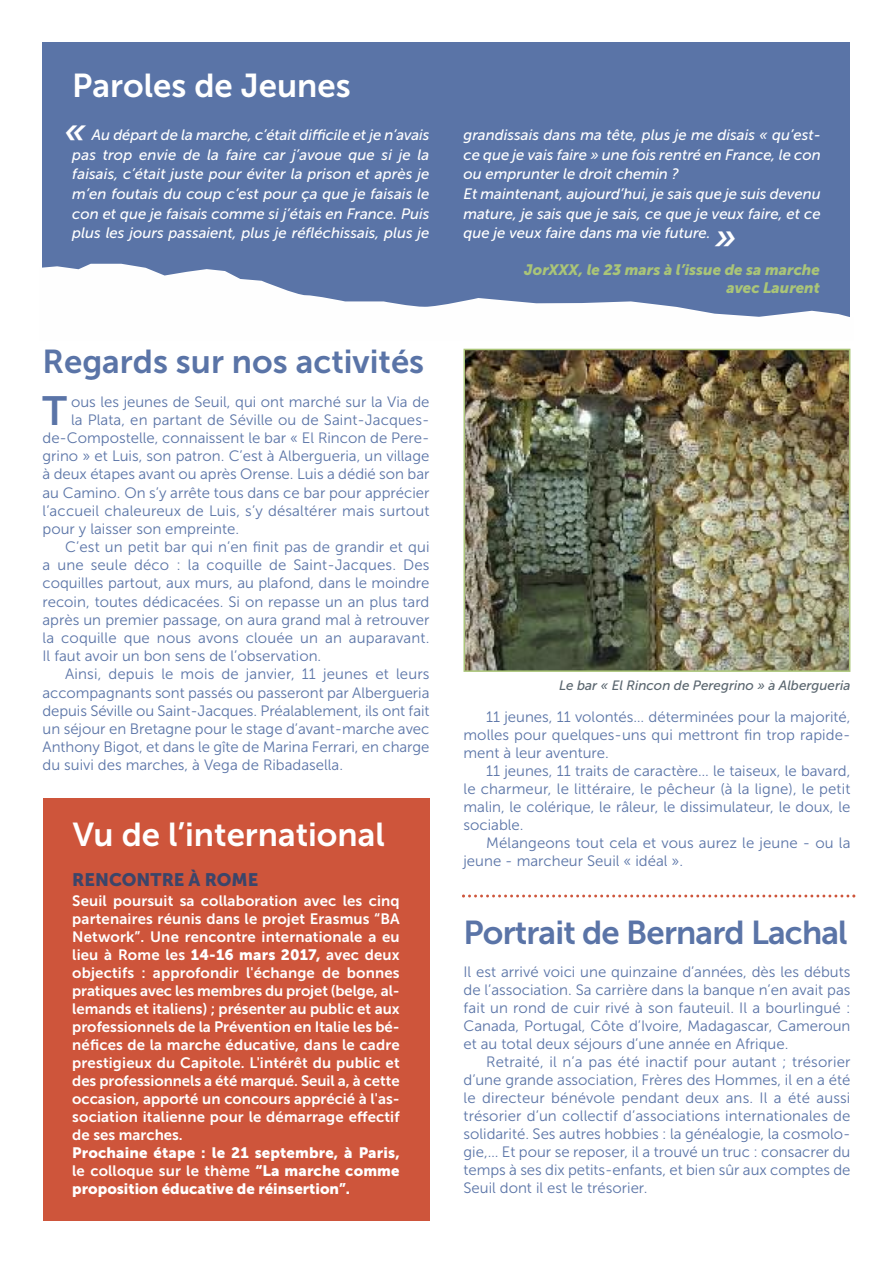
<style>
.page{position:relative;width:893px;height:1263px;background:#fff}
.page>*{position:absolute;margin:0;border:0;box-sizing:border-box;transform-origin:0 0}
.t1{font:40.65px "Museo Sans 700";color:#5a74a7}
.t2{font:italic 36px "Museo Sans 700";color:#fff}
.t3{font:33px "Museo Sans 700";color:#fff}
.t4{font:33px "Museo Sans 700";letter-spacing:-.025em;color:#5a74a7}
.t5{font:33px "Museo Sans 700";color:#5a74a7}
.t6{font:18px "Museo Sans 900";color:#3b456a}
.t7{font:15px/18px "Museo Sans 300";color:#5a74a7;text-align:justify}
.t8{font:15px/18px "Museo Sans 700";letter-spacing:.01em;color:#fff;text-align:justify}
.t9{font:italic 15px/19.6px "Museo Sans 500";color:#fff;text-align:justify}
.t10{font:15px "Museo Sans 900";color:#fff}
.t11{font:italic 15px/18px "Museo Sans 900";color:#aac578;text-align:right}
.t12{font:italic 13.5px "Museo Sans 500";color:#5a666f}
.s1{font-family:"Museo Sans 900"}
.s2{font-family:"Ping Fang SC";font-weight:200;font-style:normal}
</style>
<div class="page">
<div style="left:43px;top:43px;width:807px;height:280px;background:#5a74a7"></div>
<svg style="left:42px;top:264px;width:808px;height:59px"></svg>
<img style="left:466px;top:352px;width:381px;height:317px">
<div style="left:463px;top:349px;width:387px;height:323px;border:2px solid #aac578"></div>
<div style="left:43px;top:798px;width:386px;height:422px;background:#ce553b"></div>
<svg style="left:462px;top:894px;width:393px;height:3px"></svg>
<h3 class="t3" style="left:72px;top:66px;width:280px">Paroles de Jeunes</h3>
<p class="t9" style="left:72px;top:125px;width:359px;text-indent:20px">Au départ de la marche, c’était difficile et je n’avais pas trop envie de la faire car j’avoue que si je la faisais, c’était juste pour éviter la prison et après je m’en foutais du coup c’est pour ça que je faisais le con et que je faisais comme si j’étais en France. Puis plus les jours passaient, plus je réfléchissais, plus je</p>
<p class="t9" style="left:463px;top:125px;width:359px;text-align:left">grandissais dans ma tête, plus je me disais « qu’est&shy;ce que je vais faire » une fois rentré en France, le con ou emprunter le droit chemin ?<br>Et maintenant, aujourd’hui, je sais que je suis devenu mature, je sais que je sais, ce que je veux faire, et ce que je veux faire dans ma vie future.</p>
<h2 class="t2" style="left:65px;top:109px;width:23px">«</h2>
<h2 class="t2" style="left:715px;top:215px;width:23px">»</h2>
<p class="t11" style="left:524px;top:261px;width:297px">JorXXX, le 23 mars à l’issue de sa marche avec Laurent</p>
<h3 class="t5" style="left:43px;top:343px;width:383px">Regards sur nos activités</h3>
<h1 class="t1" style="left:43px;top:387px;width:26px">T</h1>
<p class="t7" style="left:71px;top:393px;width:360px">ous les jeunes de Seuil, qui ont marché sur la Via de</p>
<p class="t7" style="left:71px;top:411px;width:360px">la Plata, en partant de Séville ou de Saint-Jacques-</p>
<p class="t7" style="left:43px;top:429px;width:388px">de-Compostelle, connaissent le bar « El Rincon de Pere-</p>
<p class="t7" style="left:43px;top:447px;width:388px">grino » et Luis, son patron. C’est à Albergueria, un village</p>
<p class="t7" style="left:43px;top:465px;width:388px">à deux étapes avant ou après Orense. Luis a dédié son bar</p>
<p class="t7" style="left:43px;top:483px;width:388px">au Camino. On s’y arrête tous dans ce bar pour apprécier</p>
<p class="t7" style="left:43px;top:502px;width:388px">l’accueil chaleureux de Luis, s’y désaltérer mais surtout</p>
<p class="t7" style="left:43px;top:520px;width:198px">pour y laisser son empreinte.</p>
<p class="t7" style="left:65px;top:538px;width:366px">C’est un petit bar qui n’en finit pas de grandir et qui</p>
<p class="t7" style="left:43px;top:556px;width:388px">a une seule déco : la coquille de Saint-Jacques. Des</p>
<p class="t7" style="left:43px;top:574px;width:388px">coquilles partout, aux murs, au plafond, dans le moindre</p>
<p class="t7" style="left:43px;top:592px;width:388px">recoin, toutes dédicacées. Si on repasse un an plus tard</p>
<p class="t7" style="left:43px;top:611px;width:388px">après un premier passage, on aura grand mal à retrouver</p>
<p class="t7" style="left:43px;top:629px;width:388px">la coquille que nous avons clouée un an auparavant.</p>
<p class="t7" style="left:43px;top:647px;width:280px">Il faut avoir un bon sens de l’observation.</p>
<p class="t7" style="left:65px;top:665px;width:366px">Ainsi, depuis le mois de janvier, 11 jeunes et leurs</p>
<p class="t7" style="left:43px;top:683px;width:388px">accompagnants sont passés ou passeront par Albergueria</p>
<p class="t7" style="left:43px;top:701px;width:388px">depuis Séville ou Saint-Jacques. Préalablement, ils ont fait</p>
<p class="t7" style="left:43px;top:720px;width:388px">un séjour en Bretagne pour le stage d’avant-marche avec</p>
<p class="t7" style="left:43px;top:738px;width:388px">Anthony Bigot, et dans le gîte de Marina Ferrari, en charge</p>
<p class="t7" style="left:43px;top:756px;width:302px">du suivi des marches, à Vega de Ribadasella.</p>
<h3 class="t3" style="left:73px;top:815px;width:314px">Vu de l’international</h3>
<p class="t6" style="left:72px;top:869px;width:188px">RENCONTRE À ROME</p>
<p class="t8" style="left:72px;top:892px;width:329px">Seuil poursuit sa collaboration avec les cinq partenaires réunis dans le projet Erasmus “BA Network”. Une rencontre internationale a eu lieu à Rome les <span class="s1">14-16 mars 2017,</span> avec deux objectifs : approfondir l'échange de bonnes pratiques avec les membres du projet (belge, al&shy;lemands et italiens) ; présenter au public et aux professionnels de la Prévention en Italie les bé&shy;néfices de la marche éducative, dans le cadre prestigieux du Capitole. L'intérêt du public et des professionnels a été marqué. Seuil a, à cette occasion, apporté un concours apprécié à l'as&shy;sociation italienne pour le démarrage effectif de ses marches.</p>
<p class="t10" style="left:72px;top:1144px;width:329px">Prochaine étape : le 21 septembre, à Paris,</p>
<p class="t8" style="left:72px;top:1162px;width:329px">le colloque sur le thème <span class="s1">“La marche comme</span></p>
<p class="t10" style="left:72px;top:1180px;width:279px">proposition éducative de réinsertion”.</p>
<p class="t12" style="left:559px;top:677px;width:293px">Le bar « El Rincon de Peregrino » a<span class="s2">̀</span> Albergueria</p>
<p class="t7" style="left:463px;top:708px;width:388px;text-indent:23px">11 jeunes, 11 volontés… déterminées pour la majorité, molles pour quelques-uns qui mettront fin trop rapide&shy;ment à leur aventure.</p>
<p class="t7" style="left:463px;top:762px;width:388px;text-indent:23px">11 jeunes, 11 traits de caractère… le taiseux, le bavard, le charmeur, le littéraire, le pêcheur (à la ligne), le petit malin, le colérique, le râleur, le dissimulateur, le doux, le sociable.</p>
<p class="t7" style="left:463px;top:834px;width:388px;text-indent:23px">Mélangeons tout cela et vous aurez le jeune - ou la jeune - marcheur Seuil « idéal ».</p>
<h3 class="t4" style="left:463px;top:913px;width:386px">Portrait de Bernard Lachal</h3>
<p class="t7" style="left:463px;top:963px;width:388px">Il est arrivé voici une quinzaine d’années, dès les débuts de l’association. Sa carrière dans la banque n’en avait pas fait un rond de cuir rivé à son fauteuil. Il a bourlingué :<br>Canada, Portugal, Côte d’Ivoire, Madagascar, Cameroun et au total deux séjours d’une année en Afrique.</p>
<p class="t7" style="left:463px;top:1053px;width:388px;text-indent:23px">Retraité, il n’a pas été inactif pour autant ; trésorier d’une grande association, Frères des Hommes, il en a été le directeur bénévole pendant deux ans. Il a été aussi trésorier d’un collectif d’associations internationales de solidarité. Ses autres hobbies : la généalogie, la cosmolo&shy;gie,… Et pour se reposer, il a trouvé un truc : consacrer du temps à ses dix petits-enfants, et bien sûr aux comptes de Seuil dont il est le trésorier.</p>
</div>
